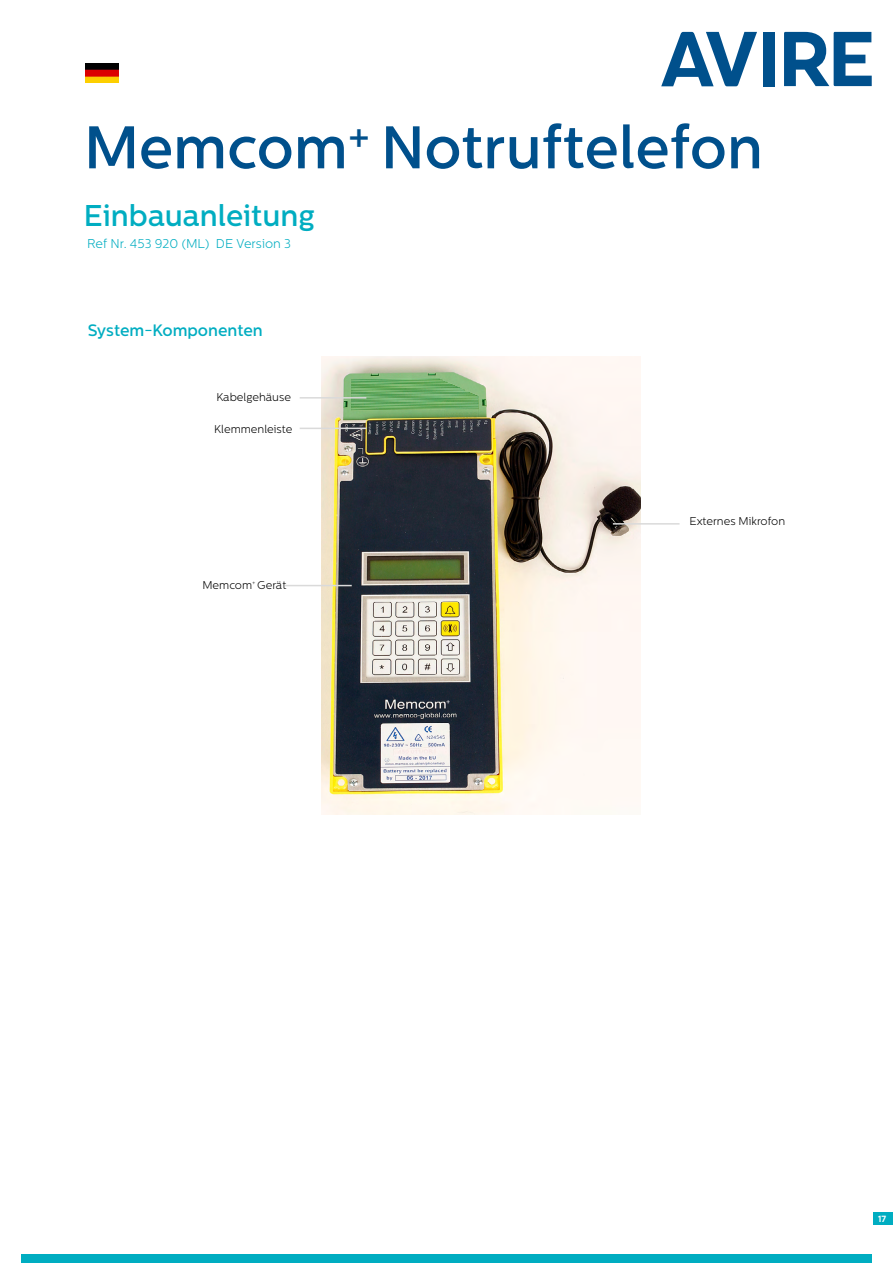
<style>
.page{position:relative;width:893px;height:1263px;background:#fff}
.page>*{position:absolute;margin:0;border:0;box-sizing:border-box;transform-origin:0 0}
.t1{font:500 60px "Centrale Sans";color:#00508c}
.t2{font:500 30px "Centrale Sans";color:#00adc1}
.t3{font:500 16.5px "Centrale Sans";color:#00adc1}
.t4{font:300 12.75px "Centrale Sans";color:#00adc1}
.t5{font:300 11.25px "Centrale Sans";color:#000}
.t6{font:700 9px "Centrale Sans";color:#fff}
</style>
<div class="page">
<div style="left:21px;top:1254px;width:851px;height:9px;background:#00adc1"></div>
<div style="left:874px;top:1212px;width:19px;height:13px;background:#00adc1"></div>
<svg style="left:661px;top:32px;width:96px;height:54px"></svg>
<div style="left:763px;top:32px;width:12px;height:54px;background:#00508c"></div>
<svg style="left:784px;top:32px;width:88px;height:54px"></svg>
<img style="left:322px;top:356px;width:318px;height:458px">
<hr style="left:300px;top:397px;width:66px;height:2px;background:#dadada">
<hr style="left:300px;top:428px;width:66px;height:1px;background:#dadada">
<hr style="left:613px;top:523px;width:66px;height:2px;background:#dadada">
<hr style="left:285px;top:585px;width:67px;height:1px;background:#dadada">
<img style="left:85px;top:64px;width:33px;height:19px">
<h1 class="t1" style="left:84px;top:113px;width:681px">Memcom<sup>+</sup> Notruftelefon</h1>
<h2 class="t2" style="left:84px;top:198px;width:232px">Einbauanleitung</h2>
<p class="t4" style="left:87px;top:237px;width:205px">Ref Nr. 453 920 (ML) DE Version 3</p>
<h3 class="t3" style="left:88px;top:321px;width:177px">System-Komponenten</h3>
<p class="t5" style="left:216px;top:391px;width:76px">Kabelgehäuse</p>
<p class="t5" style="left:214px;top:423px;width:80px">Klemmenleiste</p>
<p class="t5" style="left:203px;top:579px;width:85px">Memcom<sup>+</sup> Gerät</p>
<p class="t5" style="left:689px;top:515px;width:97px">Externes Mikrofon</p>
<p class="t6" style="left:878px;top:1213px;width:10px">17</p>
</div>
